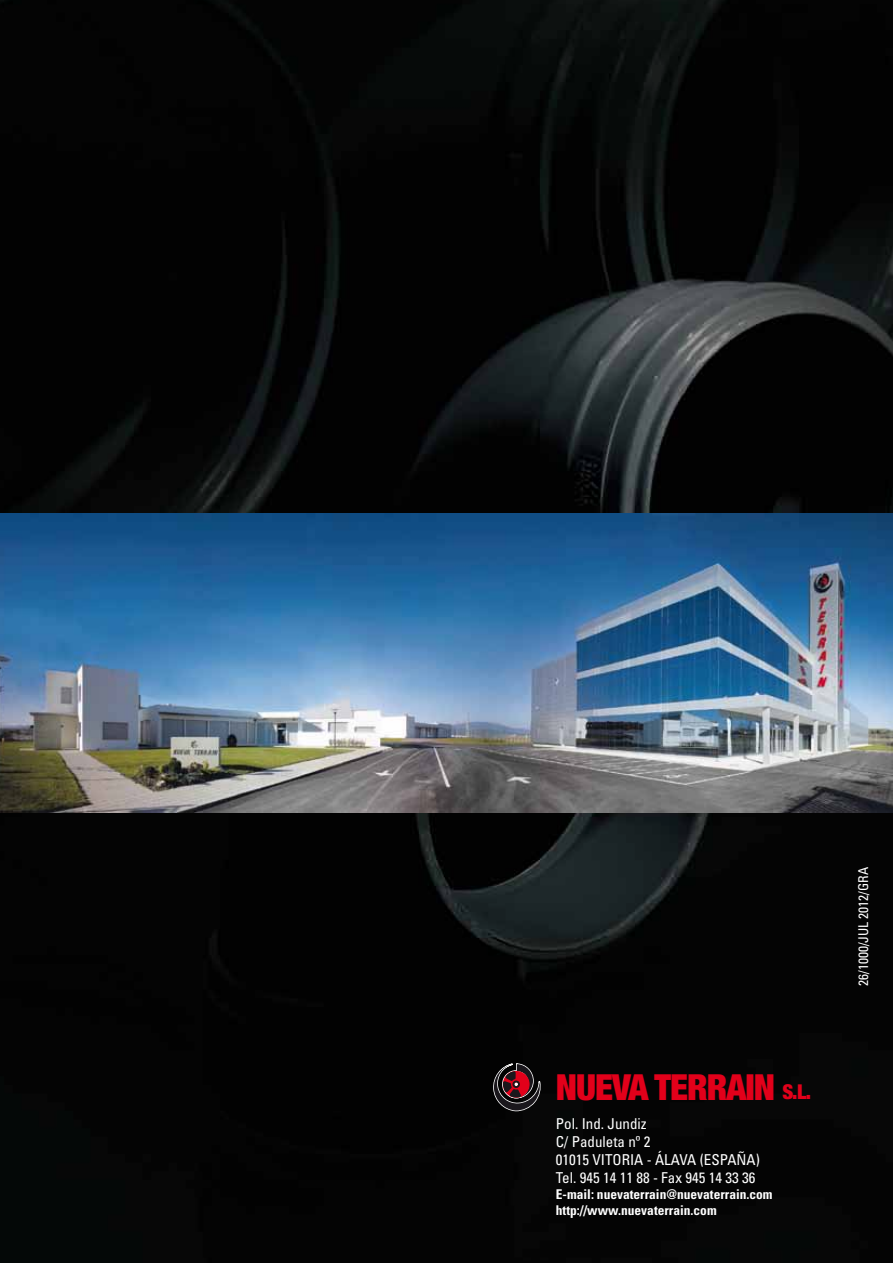
<style>
.page{position:relative;width:893px;height:1263px;background:#fff}
.page>*{position:absolute;margin:0;border:0;box-sizing:border-box;transform-origin:0 0}
.t1{font:900 condensed 36px "Helvetica Neue LT Std";letter-spacing:-.03em;color:#e2001a}
.t2{font:condensed 15px/18px "Univers LT Std";color:#fff}
.t3{font:700 condensed 13.5px/16px "Univers LT Std";color:#fff}
.t4{font:condensed 13.5px "Univers LT Std";color:#fff}
.s1{font-size:20.55px}
</style>
<div class="page">
<img style="left:0;top:0;width:893px;height:1263px">
<img style="left:0;top:513px;width:893px;height:299px">
<svg style="left:493px;top:1062px;width:48px;height:50px;background:#412227"></svg>
<h1 class="t1" style="left:556px;top:1065px;width:257px">NUEVA TERRAIN <span class="s1">S.L.</span></h1>
<p class="t2" style="left:556px;top:1114px;width:205px">Pol. Ind. Jundiz<br>C/ Paduleta nº 2<br>01015 VITORIA - ÁLAVA (ESPAÑA)<br>Tel. 945 14 11 88 - Fax 945 14 33 36</p>
<p class="t3" style="left:556px;top:1186px;width:218px">E-mail: nuevaterrain@nuevaterrain.com http://www.nuevaterrain.com</p>
<p class="t4" style="left:855px;top:986px;width:121px;rotate:-90deg">26/1000/JUL 2012/GRA</p>
</div>
